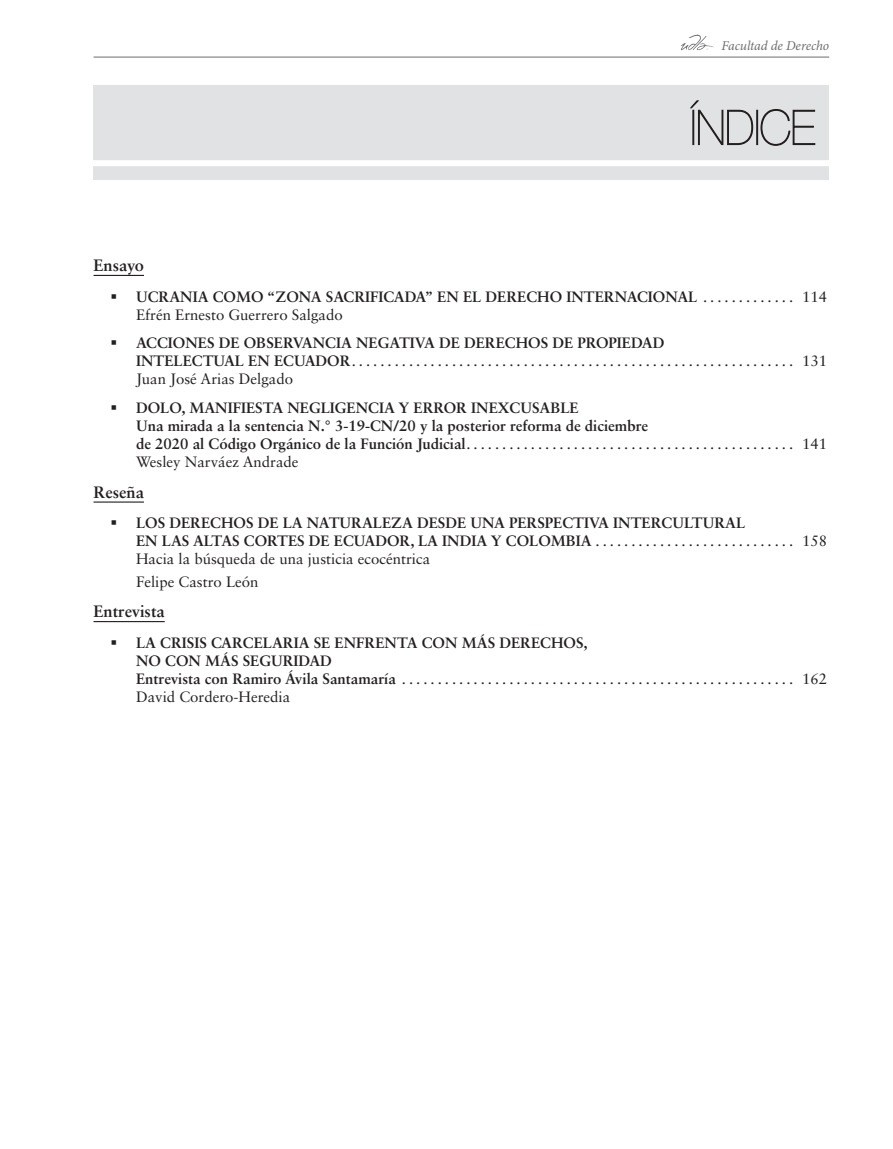
<style>
.page{position:relative;width:893px;height:1149px;background:#fff}
.page>*{position:absolute;margin:0;border:0;box-sizing:border-box;transform-origin:0 0}
.t1{font:700 16.5px "Sabon LT Std";color:#231f20}
.t2{font:700 15px/18px "Sabon LT Std";color:#231f20}
.t3{font:15px/18px "Sabon LT Std";color:#231f20}
.t4{font:italic 13.5px "Minion Pro";letter-spacing:-.005em;color:#6c6d70}
.s1{font-weight:400}
.s2{font-weight:700}
</style>
<div class="page">
<hr style="left:94px;top:57px;width:735px;height:1px;background:#6c6d70">
<img style="left:680px;top:34px;width:34px;height:17px">
<div style="left:94px;top:85px;width:735px;height:94px;background:#e1e2e4"></div>
<svg style="left:690px;top:100px;width:125px;height:46px"></svg>
<div style="left:91px;top:160px;width:738px;height:6px;background:#fff"></div>
<hr style="left:94px;top:275px;width:50px;height:1px;background:#231f20">
<hr style="left:94px;top:501px;width:50px;height:1px;background:#231f20">
<hr style="left:94px;top:621px;width:71px;height:1px;background:#231f20">
<p class="t4" style="left:721px;top:36px;width:109px">Facultad de Derecho</p>
<p class="t1" style="left:94px;top:255px;width:52px">Ensayo</p>
<p class="t2" style="left:136px;top:287px;width:692px;text-indent:-26px">▪ UCRANIA COMO “ZONA SACRIFICADA” EN EL DERECHO INTERNACIONAL <span class="s1">. . . . . . . . . . . . . 114<br>Efrén Ernesto Guerrero Salgado</span></p>
<p class="t3" style="left:136px;top:334px;width:692px;text-indent:-26px">▪ <span class="s2">ACCIONES DE OBSERVANCIA NEGATIVA DE DERECHOS DE PROPIEDAD<br>INTELECTUAL EN ECUADOR</span>.............................................................. 131<br>Juan José Arias Delgado</p>
<p class="t2" style="left:136px;top:398px;width:692px;text-indent:-26px">▪ DOLO, MANIFIESTA NEGLIGENCIA Y ERROR INEXCUSABLE<br>Una mirada a la sentencia N.° 3-19-CN/20 y la posterior reforma de diciembre<br>de 2020 al Código Orgánico de la Función Judicial<span class="s1">.............................................. 141<br>Wesley Narváez Andrade</span></p>
<p class="t1" style="left:94px;top:481px;width:52px">Reseña</p>
<p class="t2" style="left:136px;top:513px;width:692px;text-indent:-26px">▪ LOS DERECHOS DE LA NATURALEZA DESDE UNA PERSPECTIVA INTERCULTURAL<br>EN LAS ALTAS CORTES DE ECUADOR, LA INDIA Y COLOMBIA <span class="s1">. . . . . . . . . . . . . . . . . . . . . . . . . . . . 158<br>Hacia la búsqueda de una justicia ecocéntrica</span></p>
<p class="t3" style="left:136px;top:572px;width:124px">Felipe Castro León</p>
<p class="t1" style="left:94px;top:601px;width:73px">Entrevista</p>
<p class="t2" style="left:136px;top:633px;width:692px;text-indent:-26px">▪ LA CRISIS CARCELARIA SE ENFRENTA CON MÁS DERECHOS,<br>NO CON MÁS SEGURIDAD<br>Entrevista con Ramiro Ávila Santamaría <span class="s1">....................................................... 162<br>David Cordero-Heredia</span></p>
</div>
